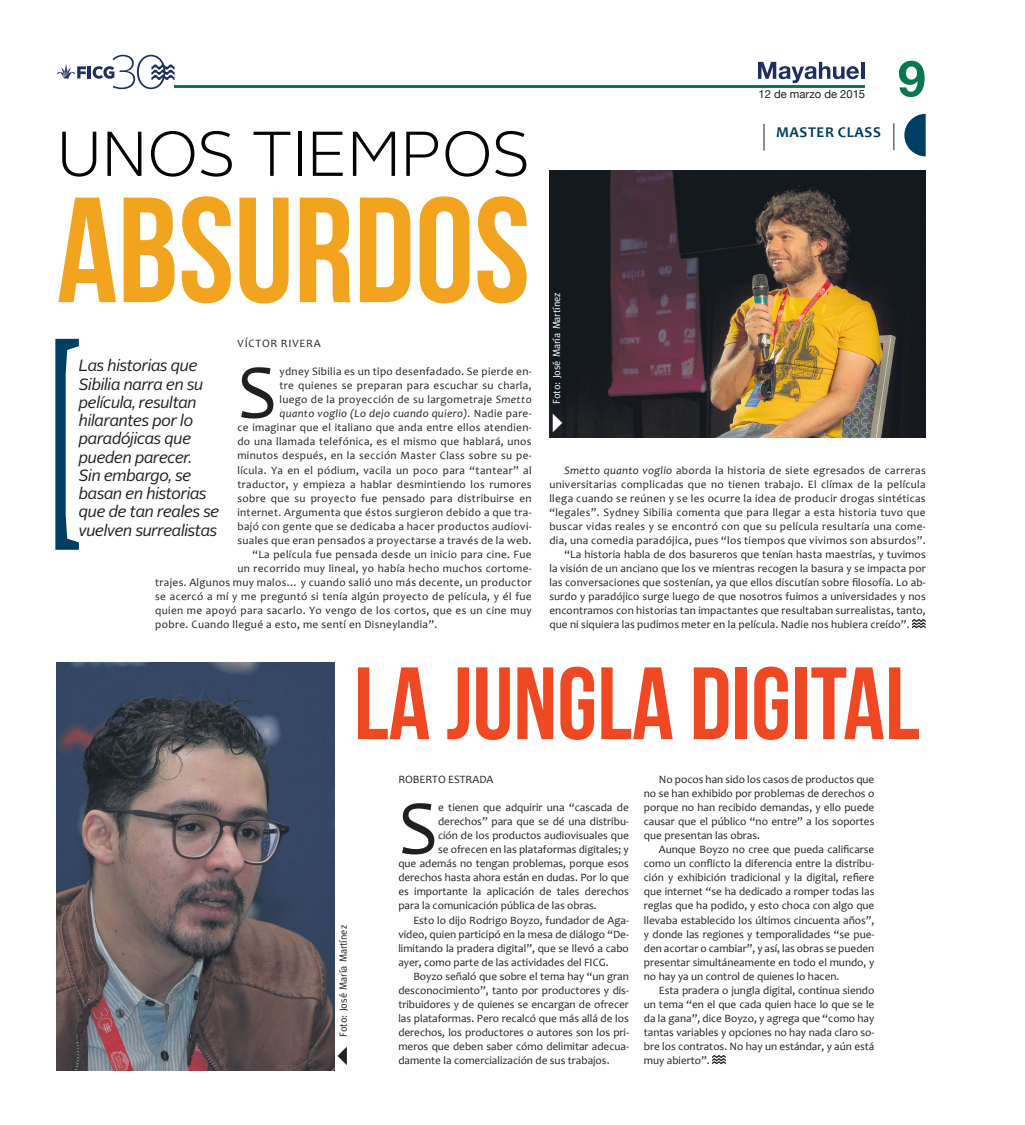
<style>
.page{position:relative;width:1025px;height:1125px;background:#fff}
.page>*{position:absolute;margin:0;border:0;box-sizing:border-box;transform-origin:0 0}
.t1{font:149.38px "Bebas Neue";color:#f3a41f}
.t2{font:102.5px "Bebas Neue";color:#f04822}
.t3{font:77.62px "Candara";color:#231f20}
.t4{font:300 63.12px "Alright Sans";color:#040503}
.t5{font:700 50px "Helvetica Neue";color:#087851}
.t6{font:italic 16.25px/18.2px "Alright Sans";letter-spacing:-.03em;color:#231f20}
.t7{font:700 15px "Candara";letter-spacing:.04em;color:#003f62}
.t8{font:11.25px/14px "Candara";letter-spacing:.01em;color:#231f20;text-align:justify}
.t9{font:11.25px "Candara";letter-spacing:.03em;color:#231f20}
.t10{font:italic 11.25px "Candara";letter-spacing:.03em;color:#231f20}
.t11{font:11.25px "Helvetica Neue";color:#231f20}
.t12{font:11.25px "Candara";letter-spacing:.07em;color:#231f20}
.t13{font:10.25px "Meta Normal";color:#fff}
.t14{font:10.25px "Meta Normal";color:#231f20}
.s1{font-style:italic}
.s2{font-style:normal}
</style>
<div class="page">
<hr style="left:174px;top:85px;width:690px;height:3px;background:#087851">
<svg style="left:758px;top:62px;width:100px;height:21px"></svg>
<hr style="left:860px;top:62px;width:3px;height:17px;background:#1f2f60">
<svg style="left:56px;top:55px;width:118px;height:34px"></svg>
<svg style="left:55px;top:339px;width:24px;height:211px"></svg>
<svg style="left:904px;top:114px;width:21px;height:42px"></svg>
<svg style="left:893px;top:123px;width:1px;height:27px"></svg>
<svg style="left:763px;top:124px;width:1px;height:27px"></svg>
<img style="left:549px;top:170px;width:376px;height:267px">
<img style="left:57px;top:662px;width:277px;height:408px">
<svg style="left:912px;top:619px;width:13px;height:9px"></svg>
<svg style="left:712px;top:1055px;width:13px;height:9px"></svg>
<svg style="left:552px;top:414px;width:10px;height:19px"></svg>
<h3 class="t4" style="left:57px;top:111px;width:474px">UNOS TIEMPOS</h3>
<h1 class="t1" style="left:57px;top:169px;width:474px">ABSURDOS</h1>
<p class="t12" style="left:237px;top:336px;width:84px">Víctor Rivera</p>
<h3 class="t3" style="left:237px;top:343px;width:41px">S</h3>
<p class="t9" style="left:279px;top:364px;width:253px">ydney Sibilia es un tipo desenfadado. Se pierde en-</p>
<h3 class="t6" style="left:79px;top:357px;width:142px">Las historias que<br>Sibilia narra en su película, resultan hilarantes por lo paradójicas que pueden parecer.<br>Sin embargo, se basan en historias que de tan reales se vuelven surrealistas</h3>
<p class="t9" style="left:279px;top:378px;width:253px">tre quienes se preparan para escuchar su charla,</p>
<p class="t9" style="left:279px;top:393px;width:253px">luego de la proyección de su largometraje <span class="s1">Smetto</span></p>
<p class="t10" style="left:279px;top:407px;width:253px">quanto voglio (Lo dejo cuando quiero). <span class="s2">N adie pare-</span></p>
<p class="t9" style="left:237px;top:421px;width:295px">ce imaginar que el italiano que anda entre ellos atendien-</p>
<p class="t9" style="left:237px;top:435px;width:295px">do una llamada telefónica, es el mismo que hablará, unos</p>
<p class="t9" style="left:237px;top:449px;width:295px">minutos después, en la sección Master Class sobre su pe-</p>
<p class="t9" style="left:237px;top:463px;width:295px">lícula. Ya en el pódium, vacila un poco para “tantear” al</p>
<p class="t9" style="left:237px;top:477px;width:295px">traductor, y empieza a hablar desmintiendo los rumores</p>
<p class="t9" style="left:237px;top:491px;width:295px">sobre que su proyecto fue pensado para distribuirse en</p>
<p class="t9" style="left:237px;top:505px;width:295px">internet. Argumenta que éstos surgieron debido a que tra-</p>
<p class="t9" style="left:237px;top:519px;width:295px">bajó con gente que se dedicaba a hacer productos audiovi-</p>
<p class="t9" style="left:237px;top:533px;width:295px">suales que eran pensados a proyectarse a través de la web.</p>
<p class="t9" style="left:252px;top:547px;width:280px">“La película fue pensada desde un inicio para cine. Fue</p>
<p class="t9" style="left:237px;top:561px;width:295px">un recorrido muy lineal, yo había hecho muchos cortome-</p>
<p class="t9" style="left:155px;top:575px;width:378px">trajes. Algunos muy malos… y cuando salió uno más decente, un productor</p>
<p class="t9" style="left:155px;top:589px;width:378px">se acercó a mí y me preguntó si tenía algún proyecto de película, y él fue</p>
<p class="t9" style="left:155px;top:603px;width:378px">quien me apoyó para sacarlo. Yo vengo de los cortos, que es un cine muy</p>
<p class="t9" style="left:155px;top:618px;width:283px">pobre. Cuando llegué a esto, me sentí en Disneylandia”.</p>
<p class="t13" style="left:550px;top:404px;width:113px;rotate:-90deg">Foto: José María Martínez</p>
<p class="t11" style="left:758px;top:86px;width:108px">12 de marzo de 2015</p>
<h3 class="t7" style="left:775px;top:123px;width:106px">MASTER CLASS</h3>
<h3 class="t5" style="left:897px;top:39px;width:29px">9</h3>
<p class="t9" style="left:564px;top:463px;width:363px"><span class="s1">Smetto quanto voglio</span> aborda la historia de siete egresados de carreras</p>
<p class="t9" style="left:549px;top:477px;width:378px">universitarias complicadas que no tienen trabajo. El clímax de la película</p>
<p class="t9" style="left:549px;top:491px;width:378px">llega cuando se reúnen y se les ocurre la idea de producir drogas sintéticas</p>
<p class="t9" style="left:549px;top:505px;width:378px">“legales”. Sydney Sibilia comenta que para llegar a esta historia tuvo que</p>
<p class="t9" style="left:549px;top:519px;width:378px">buscar vidas reales y se encontró con que su película resultaría una come-</p>
<p class="t9" style="left:549px;top:533px;width:378px">dia, una comedia paradójica, pues “los tiempos que vivimos son absurdos”.</p>
<p class="t8" style="left:564px;top:547px;width:363px">“La historia habla de dos basureros que tenían hasta maestrías, y tuvimos</p>
<p class="t8" style="left:549px;top:561px;width:378px">la visión de un anciano que los ve mientras recogen la basura y se impacta por</p>
<p class="t8" style="left:549px;top:575px;width:378px">las conversaciones que sostenían, ya que ellos discutían sobre filosofía. Lo ab-</p>
<p class="t8" style="left:549px;top:589px;width:378px">surdo y paradójico surge luego de que nosotros fuimos a universidades y nos</p>
<p class="t8" style="left:549px;top:603px;width:378px">encontramos con historias tan impactantes que resultaban surrealistas, tanto,</p>
<p class="t8" style="left:549px;top:617px;width:361px">que ni siquiera las pudimos meter en la película. N adie nos hubiera creído”.</p>
<h2 class="t2" style="left:353px;top:648px;width:567px">LA JUNGLA DIGITAL</h2>
<p class="t14" style="left:337px;top:1037px;width:113px;rotate:-90deg">Foto: José María Martínez</p>
<p class="t8" style="left:398px;top:772px;width:96px">ROBE RTO ESTRADA</p>
<h3 class="t3" style="left:398px;top:779px;width:41px">S</h3>
<p class="t8" style="left:438px;top:800px;width:192px">e tienen que adquirir una “cascada de</p>
<p class="t8" style="left:438px;top:814px;width:192px">derechos” para que se dé una distribu-</p>
<p class="t8" style="left:438px;top:828px;width:192px">ción de los productos audiovisuales que</p>
<p class="t8" style="left:438px;top:842px;width:192px">se ofrecen en las plataformas digitales; y</p>
<p class="t8" style="left:398px;top:857px;width:232px">que además no tengan problemas, porque esos</p>
<p class="t8" style="left:398px;top:871px;width:232px">derechos hasta ahora están en dudas. Por lo que</p>
<p class="t8" style="left:398px;top:885px;width:232px">es importante la aplicación de tales derechos</p>
<p class="t8" style="left:398px;top:899px;width:200px">para la comunicación pública de las obras.</p>
<p class="t8" style="left:413px;top:913px;width:217px">Esto lo dijo Rodrigo Boyzo, fundador de Aga-</p>
<p class="t8" style="left:398px;top:927px;width:232px">video, quien participó en la mesa de diálogo “De-</p>
<p class="t8" style="left:398px;top:941px;width:232px">limitando la pradera digital”, que se llevó a cabo</p>
<p class="t8" style="left:398px;top:955px;width:212px">ayer, como parte de las actividades del FICG.</p>
<p class="t8" style="left:413px;top:969px;width:217px">Boyzo señaló que sobre el tema hay “un gran</p>
<p class="t8" style="left:398px;top:983px;width:232px">desconocimiento”, tanto por productores y dis-</p>
<p class="t8" style="left:398px;top:997px;width:232px">tribuidores y de quienes se encargan de ofrecer</p>
<p class="t8" style="left:398px;top:1011px;width:232px">las plataformas. Pero recalcó que más allá de los</p>
<p class="t8" style="left:398px;top:1025px;width:232px">derechos, los productores o autores son los pri-</p>
<p class="t8" style="left:398px;top:1039px;width:232px">meros que deben saber cómo delimitar adecua-</p>
<p class="t8" style="left:398px;top:1053px;width:212px">damente la comercialización de sus trabajos.</p>
<p class="t8" style="left:643px;top:772px;width:232px;text-indent:15px">N o pocos han sido los casos de productos que no se han exhibido por problemas de derechos o porque no han recibido demandas, y ello puede causar que el público “no entre” a los soportes que presentan las obras.</p>
<p class="t8" style="left:643px;top:842px;width:232px;text-indent:15px">Aunque Boyzo no cree que pueda calificarse como un conflicto la diferencia entre la distribu&shy;ción y exhibición tradicional y la digital, refiere que internet “se ha dedicado a romper todas las reglas que ha podido, y esto choca con algo que llevaba establecido los últimos cincuenta años”, y donde las regiones y temporalidades “se pue&shy;den acortar o cambiar”, y así, las obras se pueden presentar simultáneamente en todo el mundo, y no hay ya un control de quienes lo hacen.</p>
<p class="t8" style="left:643px;top:983px;width:232px;text-indent:15px">Esta pradera o jungla digital, continua siendo un tema “en el que cada quien hace lo que se le da la gana”, dice Boyzo, y agrega que “como hay tantas variables y opciones no hay nada claro so&shy;bre los contratos. N o hay un estándar, y aún está muy abierto”.</p>
</div>
